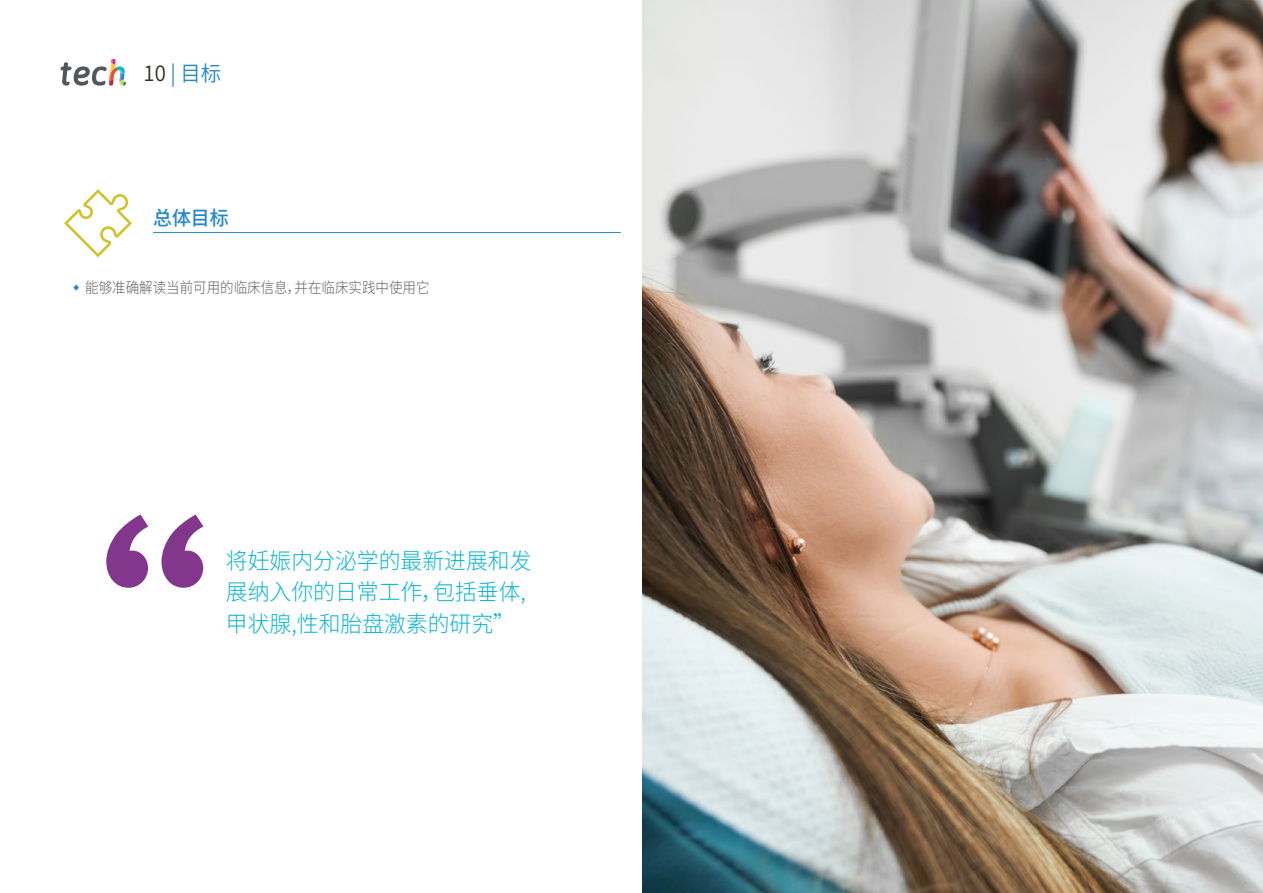
<style>
.page{position:relative;width:1263px;height:893px;background:#fff}
.page>*{position:absolute;margin:0;border:0;box-sizing:border-box;transform-origin:0 0}
.t1{font:300 22.5px/31.5px "Source Han Sans CN";color:#0fb6cf}
.t2{font:21px "Source Han Sans CN";color:#2488c9}
.t3{font:500 19.5px "Source Han Sans CN";color:#2488c9}
.t4{font:300 15px "Source Han Sans CN";color:#61646a;scale:.9 1}
.s1{color:#312e20}
</style>
<div class="page">
<hr style="left:153px;top:232px;width:468px;height:1px;background:#2488c9">
<svg style="left:64px;top:189px;width:68px;height:68px"></svg>
<img style="left:642px;top:0;width:621px;height:893px">
<svg style="left:61px;top:59px;width:65px;height:27px"></svg>
<svg style="left:106px;top:514px;width:97px;height:74px"></svg>
<p class="t2" style="left:144px;top:61px;width:79px"><span class="s1">10</span> | 目标</p>
<p class="t3" style="left:153px;top:207px;width:77px">总体目标</p>
<p class="t4" style="left:85px;top:279px;width:384px">能够准确解读当前可用的临床信息，并在临床实践中使用它</p>
<p class="t1" style="left:226px;top:545px;width:307px">将妊娠内分泌学的最新进展和发展纳入你的日常工作，包括垂体,甲状腺,性和胎盘激素的研究”</p>
</div>
